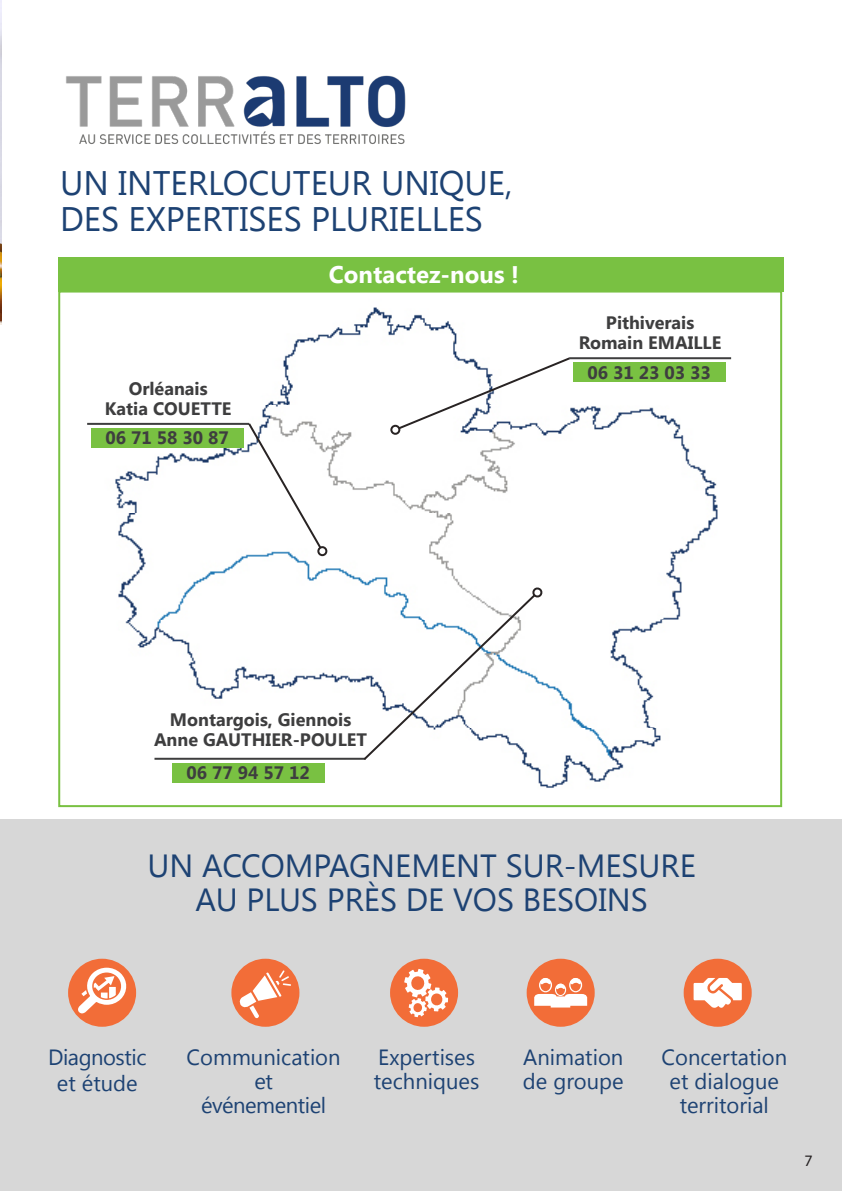
<style>
.page{position:relative;width:842px;height:1191px;background:#fff}
.page>*{position:absolute;margin:0;border:0;box-sizing:border-box;transform-origin:0 0}
.t1{font:34px/36px "Segoe UI";color:#1d4273}
.t2{font:32px/34px "Segoe UI";color:#1d4273;text-align:center}
.t3{font:700 24px "Segoe UI";color:#fff}
.t4{font:22px/24px "Segoe UI";color:#1d4273}
.t5{font:22px "Segoe UI";letter-spacing:-.02em;color:#1d4273}
.t6{font:700 18px "Segoe UI";color:#3e3e3f}
.t7{font:16px "Myriad Pro";color:#231f20}
</style>
<div class="page">
<div style="left:0;top:819px;width:842px;height:372px;background:#d7d7d7"></div>
<div style="left:68px;top:958px;width:68px;height:68px;background:#f26d38;border-radius:50%"></div>
<svg style="left:77px;top:967px;width:51px;height:46px"></svg>
<div style="left:231px;top:958px;width:68px;height:68px;background:#f26d38;border-radius:50%"></div>
<div style="left:527px;top:958px;width:68px;height:68px;background:#f26d38;border-radius:50%"></div>
<svg style="left:534px;top:978px;width:53px;height:30px"></svg>
<div style="left:684px;top:958px;width:68px;height:68px;background:#f26d38;border-radius:50%"></div>
<svg style="left:694px;top:978px;width:48px;height:30px"></svg>
<img style="left:66px;top:75px;width:340px;height:69px">
<div style="left:390px;top:958px;width:68px;height:68px;background:#f26d38;border-radius:50%"></div>
<svg style="left:404px;top:968px;width:44px;height:49px"></svg>
<img style="left:0;top:0;width:1px;height:325px">
<svg style="left:238px;top:970px;width:53px;height:48px"></svg>
<div style="left:58px;top:257px;width:725px;height:34px;background:#79c142"></div>
<img style="left:87px;top:307px;width:645px;height:481px">
<hr style="left:87px;top:423px;width:162px;height:2px;background:#3e3e3f">
<svg style="left:246px;top:421px;width:77px;height:129px"></svg>
<div style="left:317px;top:546px;width:10px;height:10px;border:2px solid #282323;border-radius:50%"></div>
<div style="left:91px;top:428px;width:152px;height:19px;background:#79c142"></div>
<hr style="left:569px;top:357px;width:162px;height:2px;background:#3e3e3f">
<svg style="left:396px;top:356px;width:176px;height:75px"></svg>
<div style="left:390px;top:425px;width:10px;height:10px;border:2px solid #282323;border-radius:50%"></div>
<div style="left:573px;top:362px;width:152px;height:19px;background:#79c142"></div>
<hr style="left:154px;top:757px;width:211px;height:2px;background:#3e3e3f">
<svg style="left:361px;top:588px;width:183px;height:174px"></svg>
<div style="left:172px;top:763px;width:152px;height:19px;background:#79c142"></div>
<p class="t1" style="left:60px;top:164px;width:454px">UN INTERLOCUTEUR UNIQUE,<br>DES EXPERTISES PLURIELLES</p>
<p class="t3" style="left:329px;top:257px;width:192px">Contactez-nous !</p>
<p class="t6" style="left:129px;top:375px;width:80px">Orléanais</p>
<p class="t6" style="left:105px;top:395px;width:128px">Katia COUETTE</p>
<p class="t6" style="left:106px;top:425px;width:125px">06 71 58 30 87</p>
<p class="t6" style="left:606px;top:310px;width:90px">Pithiverais</p>
<p class="t6" style="left:579px;top:330px;width:144px">Romain EMAILLE</p>
<p class="t6" style="left:587px;top:359px;width:125px">06 31 23 03 33</p>
<p class="t6" style="left:170px;top:707px;width:183px">Montargois, Giennois</p>
<p class="t6" style="left:154px;top:727px;width:215px">Anne GAUTHIER-POULET</p>
<p class="t6" style="left:186px;top:760px;width:125px">06 77 94 57 12</p>
<p class="t2" style="left:147px;top:847px;width:550px">UN ACCOMPAGNEMENT SUR-MESURE<br>AU PLUS PRÈS DE VOS BESOINS</p>
<p class="t5" style="left:48px;top:1041px;width:100px">Diagnostic</p>
<p class="t4" style="left:57px;top:1070px;width:82px">et étude</p>
<p class="t4" style="left:187px;top:1044px;width:156px">Communication</p>
<p class="t4" style="left:254px;top:1068px;width:20px">et</p>
<p class="t5" style="left:201px;top:1089px;width:127px">événementiel</p>
<p class="t4" style="left:378px;top:1044px;width:98px">Expertises</p>
<p class="t4" style="left:374px;top:1068px;width:107px">techniques</p>
<p class="t4" style="left:523px;top:1044px;width:102px">Animation de groupe</p>
<p class="t4" style="left:661px;top:1044px;width:127px;text-align:center">Concertation et dialogue territorial</p>
<p class="t7" style="left:804px;top:1150px;width:10px">7</p>
</div>
